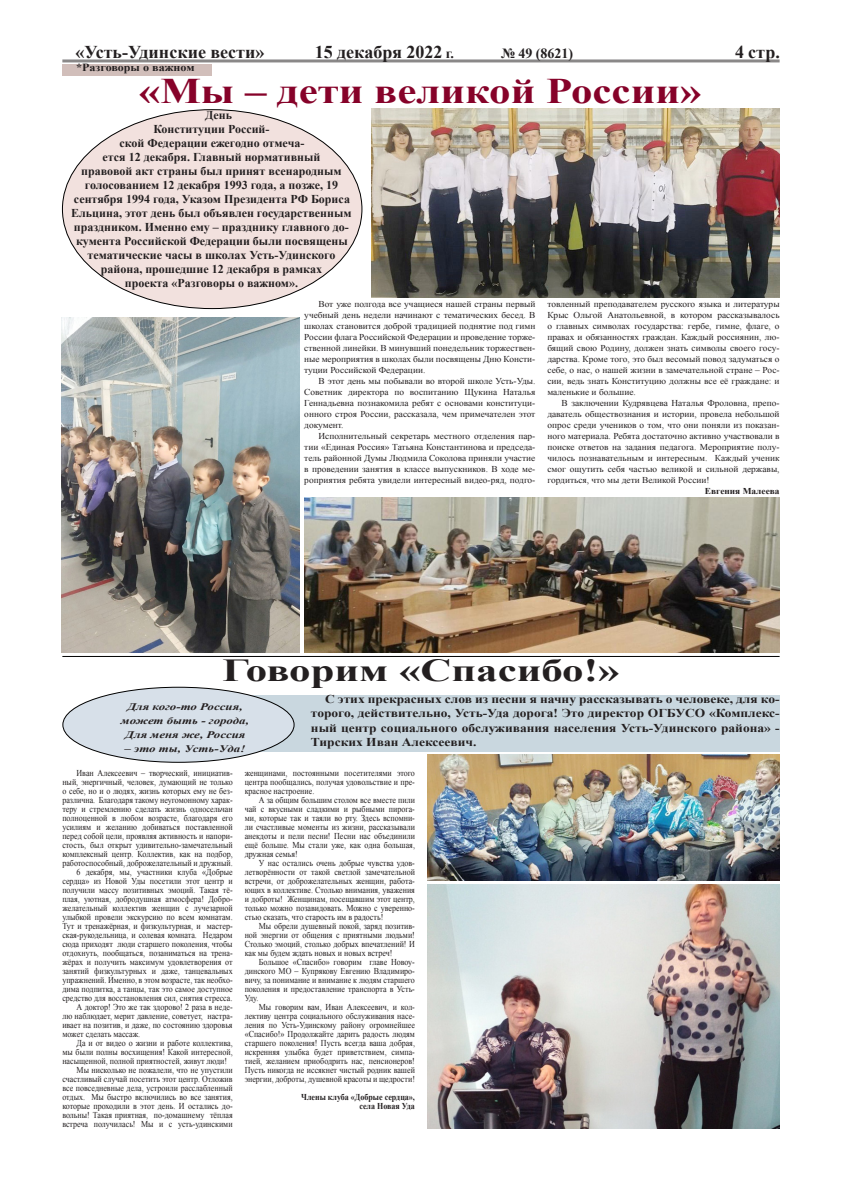
<style>
.page{position:relative;width:842px;height:1191px;background:#fff}
.page>*{position:absolute;margin:0;border:0;box-sizing:border-box;transform-origin:0 0}
.t1{font:700 36px "Times New Roman";color:#860229;scale:1.19 1}
.t2{font:700 32px "Times New Roman";color:#231f20;scale:1.34 1}
.t3{font:700 18px "Times New Roman";color:#231f20}
.t4{font:700 14px "Times New Roman";color:#231f20}
.t5{font:700 12px "Times New Roman";color:#231f20}
.t6{font:700 12px/14.4px "Times New Roman";color:#231f20;text-align:justify;scale:1.12 1}
.t7{font:700 11px "Times New Roman";color:#231f20;scale:1.1 1}
.t8{font:italic 700 10px "Times New Roman";color:#231f20;scale:1.29 1}
.t9{font:9px/9px "Times New Roman";color:#231f20;text-align:justify;scale:.89 1}
.t10{font:9px/11px "Times New Roman";color:#231f20;text-align:justify;scale:1.04 1}
.t11{font:700 9px "Times New Roman";color:#231f20;scale:.89 1}
.t12{font:700 9px "Times New Roman";color:#231f20;scale:1.04 1}
.s1{font-size:14px}
</style>
<div class="page">
<hr style="left:62px;top:59px;width:718px;height:3px;background:#231f20">
<div style="left:62px;top:64px;width:149px;height:11px;background:#d1beba"></div>
<hr style="left:62px;top:656px;width:718px;height:1px;background:#000">
<div style="left:245px;top:694px;width:535px;height:57px;background:#c9d7df"></div>
<div style="left:63px;top:687px;width:231px;height:75px;background:#d7e0e9;border-radius:50%"></div>
<hr style="left:310px;top:695px;width:1px;height:43px;background:#fff">
<img style="left:428px;top:754px;width:352px;height:126px">
<img style="left:428px;top:884px;width:352px;height:244px">
<img style="left:61px;top:317px;width:239px;height:335px">
<img style="left:372px;top:108px;width:407px;height:189px">
<div style="left:62px;top:110px;width:300px;height:198px;background:#f2e1de;border-radius:50%"></div>
<img style="left:304px;top:497px;width:476px;height:155px">
<p class="t3" style="left:75px;top:40px;width:191px">«Усть-Удинские вести»</p>
<p class="t3" style="left:315px;top:40px;width:141px">15 декабря 2022 <span class="s1">г.</span></p>
<p class="t4" style="left:501px;top:44px;width:74px">№ 49 (8621)</p>
<p class="t3" style="left:735px;top:40px;width:46px">4 стр.</p>
<p class="t7" style="left:76px;top:60px;width:109px">*Разговоры о важном</p>
<p class="t1" style="left:139px;top:66px;width:474px">«Мы – дети великой России»</p>
<p class="t5" style="left:205px;top:107px;width:28px">День</p>
<p class="t5" style="left:153px;top:121px;width:118px">Конституции Россий-</p>
<p class="t5" style="left:119px;top:135px;width:186px">ской Федерации ежегодно отмеча-</p>
<p class="t5" style="left:103px;top:149px;width:219px">ется 12 декабря. Главный нормативный</p>
<p class="t5" style="left:81px;top:163px;width:262px">правовой акт страны был принят всенародным</p>
<p class="t5" style="left:85px;top:177px;width:255px">голосованием 12 декабря 1993 года, а позже, 19</p>
<p class="t5" style="left:74px;top:191px;width:278px">сентября 1994 года, Указом Президента РФ Бориса</p>
<p class="t5" style="left:71px;top:205px;width:282px">Ельцина, этот день был объявлен государственным</p>
<p class="t5" style="left:74px;top:219px;width:276px">праздником. Именно ему – празднику главного до-</p>
<p class="t5" style="left:76px;top:233px;width:273px">кумента Российской Федерации были посвящены</p>
<p class="t5" style="left:88px;top:247px;width:249px">тематические часы в школах Усть-Удинского</p>
<p class="t5" style="left:101px;top:261px;width:223px">района, прошедшие 12 декабря в рамках</p>
<p class="t5" style="left:125px;top:275px;width:175px">проекта «Разговоры о важном».</p>
<p class="t10" style="left:547px;top:298px;width:225px">товленный преподавателем русского языка и литературы Крыс Ольгой Анатольевной, в котором рассказывалось о главных символах государства: гербе, гимне, флаге, о правах и обязанностях граждан. Каждый россиянин, лю&shy;бящий свою Родину, должен знать символы своего госу&shy;дарства. Кроме того, это был весомый повод задуматься о себе, о нас, о нашей жизни в замечательной стране – Рос&shy;сии, ведь знать Конституцию должны все её граждане: и маленькие и большие.</p>
<p class="t10" style="left:547px;top:397px;width:225px;text-indent:14px">В заключении Кудрявцева Наталья Фроловна, препо&shy;даватель обществознания и истории, провела небольшой опрос среди учеников о том, что они поняли из показан&shy;ного материала. Ребята достаточно активно участвовали в поиске ответов на задания педагога. Мероприятие полу&shy;чилось познавательным и интересным. Каждый ученик смог ощутить себя частью великой и сильной державы, гордиться, что мы дети Великой России!</p>
<p class="t12" style="left:705px;top:484px;width:73px">Евгения Малеева</p>
<p class="t10" style="left:304px;top:298px;width:224px;text-indent:14px">Вот уже полгода все учащиеся нашей страны первый учебный день недели начинают с тематических бесед. В школах становится доброй традицией поднятие под гимн России флага Российской Федерации и проведение торже&shy;ственной линейки. В минувший понедельник торжествен&shy;ные мероприятия в школах были посвящены Дню Консти&shy;туции Российской Федерации.</p>
<p class="t10" style="left:304px;top:375px;width:224px;text-indent:14px">В этот день мы побывали во второй школе Усть-Уды.<br>Советник директора по воспитанию Щукина Наталья Геннадьевна познакомила ребят с основами конституци&shy;онного строя России, рассказала, чем примечателен этот документ.</p>
<p class="t10" style="left:304px;top:430px;width:224px;text-indent:14px">Исполнительный секретарь местного отделения пар&shy;тии «Единая Россия» Татьяна Константинова и председа&shy;тель районной Думы Людмила Соколова приняли участие в проведении занятия в классе выпускников. В ходе ме&shy;роприятия ребята увидели интересный видео-ряд, подго-</p>
<p class="t2" style="left:222px;top:648px;width:298px">Говорим «Спасибо!»</p>
<p class="t6" style="left:311px;top:691px;width:420px;text-indent:14px">С этих прекрасных слов из песни я начну рассказывать о человеке, для ко&shy;торого, действительно, Усть-Уда дорога! Это директор ОГБУСО «Комплекс&shy;ный центр социального обслуживания населения Усть-Удинского района» - Тирских Иван Алексеевич.</p>
<p class="t8" style="left:127px;top:699px;width:91px">Для кого-то Россия,</p>
<p class="t8" style="left:121px;top:713px;width:101px">может быть - города,</p>
<p class="t8" style="left:125px;top:727px;width:95px">Для меня же, Россия</p>
<p class="t8" style="left:125px;top:741px;width:95px">– это ты, Усть-Уда!</p>
<p class="t9" style="left:245px;top:768px;width:193px">женщинами, постоянными посетителями этого центра пообщались, получая удовольствие и пре&shy;красное настроение.</p>
<p class="t9" style="left:245px;top:795px;width:193px;text-indent:14px">А за общим большим столом все вместе пили чай с вкусными сладкими и рыбными пирога&shy;ми, которые так и таяли во рту. Здесь вспомни&shy;ли счастливые моменты из жизни, рассказывали анекдоты и пели песни! Песни нас объединили ещё больше. Мы стали уже, как одна большая, дружная семья!</p>
<p class="t9" style="left:245px;top:858px;width:193px;text-indent:14px">У нас остались очень добрые чувства удов&shy;летворённости от такой светлой замечательной встречи, от доброжелательных женщин, работа&shy;ющих в коллективе. Столько внимания, уважения и доброты! Женщинам, посещавшим этот центр, только можно позавидовать. Можно с уверенно&shy;стью сказать, что старость им в радость!</p>
<p class="t9" style="left:245px;top:921px;width:193px;text-indent:14px">Мы обрели душевный покой, заряд позитив&shy;ной энергии от общения с приятными людьми!<br>Столько эмоций, столько добрых впечатлений! И как мы будем ждать новых и новых встреч!</p>
<p class="t9" style="left:245px;top:957px;width:193px;text-indent:14px">Большое «Спасибо» говорим главе Новоу&shy;динского МО – Купрякову Евгению Владимиро&shy;вичу, за понимание и внимание к людям старшего поколения и предоставление транспорта в Усть-Уду.</p>
<p class="t9" style="left:245px;top:1002px;width:193px;text-indent:14px">Мы говорим вам, Иван Алексеевич, и кол&shy;лективу центра социального обслуживания насе&shy;ления по Усть-Удинскому району огромнейшее «Спасибо!» Продолжайте дарить радость людям старшего поколения! Пусть всегда ваша добрая, искренняя улыбка будет приветствием, симпа&shy;тией, желанием приободрить нас, пенсионеров!<br>Пусть никогда не иссякнет чистый родник вашей энергии, доброты, душевной красоты и щедрости!</p>
<p class="t11" style="left:301px;top:1091px;width:129px">Члены клуба «Добрые сердца»,</p>
<p class="t11" style="left:359px;top:1100px;width:64px">села Новая Уда</p>
<p class="t9" style="left:62px;top:768px;width:193px;text-indent:14px">Иван Алексеевич – творческий, инициатив&shy;ный, энергичный, человек, думающий не только о себе, но и о людях, жизнь которых ему не без&shy;различна. Благодаря такому неугомонному харак&shy;теру и стремлению сделать жизнь односельчан полноценной в любом возрасте, благодаря его усилиям и желанию добиваться поставленной перед собой цели, проявляя активность и напори&shy;стость, был открыт удивительно-замечательный комплексный центр. Коллектив, как на подбор, работоспособный, доброжелательный и дружный.</p>
<p class="t9" style="left:62px;top:867px;width:193px;text-indent:14px">6 декабря, мы, участники клуба «Добрые сердца» из Новой Уды посетили этот центр и получили массу позитивных эмоций. Такая тё&shy;плая, уютная, добродушная атмосфера! Добро&shy;желательный коллектив женщин с лучезарной улыбкой провели экскурсию по всем комнатам.<br>Тут и тренажёрная, и физкультурная, и мастер&shy;ская-рукодельница, и солевая комната. Недаром сюда приходят люди старшего поколения, чтобы отдохнуть, пообщаться, позаниматься на трена&shy;жёрах и получить максимум удовлетворения от занятий физкультурных и даже, танцевальных упражнений. Именно, в этом возрасте, так необхо&shy;дима подпитка, а танцы, так это самое доступное средство для восстановления сил, снятия стресса.</p>
<p class="t9" style="left:62px;top:1002px;width:193px;text-indent:14px">А доктор! Это же так здорово! 2 раза в неде&shy;лю наблюдает, мерит давление, советует, настра&shy;ивает на позитив, и даже, по состоянию здоровья может сделать массаж.</p>
<p class="t9" style="left:62px;top:1038px;width:193px;text-indent:14px">Да и от видео о жизни и работе коллектива, мы были полны восхищения! Какой интересной, насыщенной, полной приятностей, живут люди!</p>
<p class="t9" style="left:62px;top:1065px;width:193px;text-indent:14px">Мы нисколько не пожалели, что не упустили счастливый случай посетить этот центр. Отложив все повседневные дела, устроили расслабленный отдых. Мы быстро включились во все занятия, которые проходили в этот день. И остались до&shy;вольны! Такая приятная, по-домашнему тёплая встреча получилась! Мы и с усть-удинскими</p>
</div>
